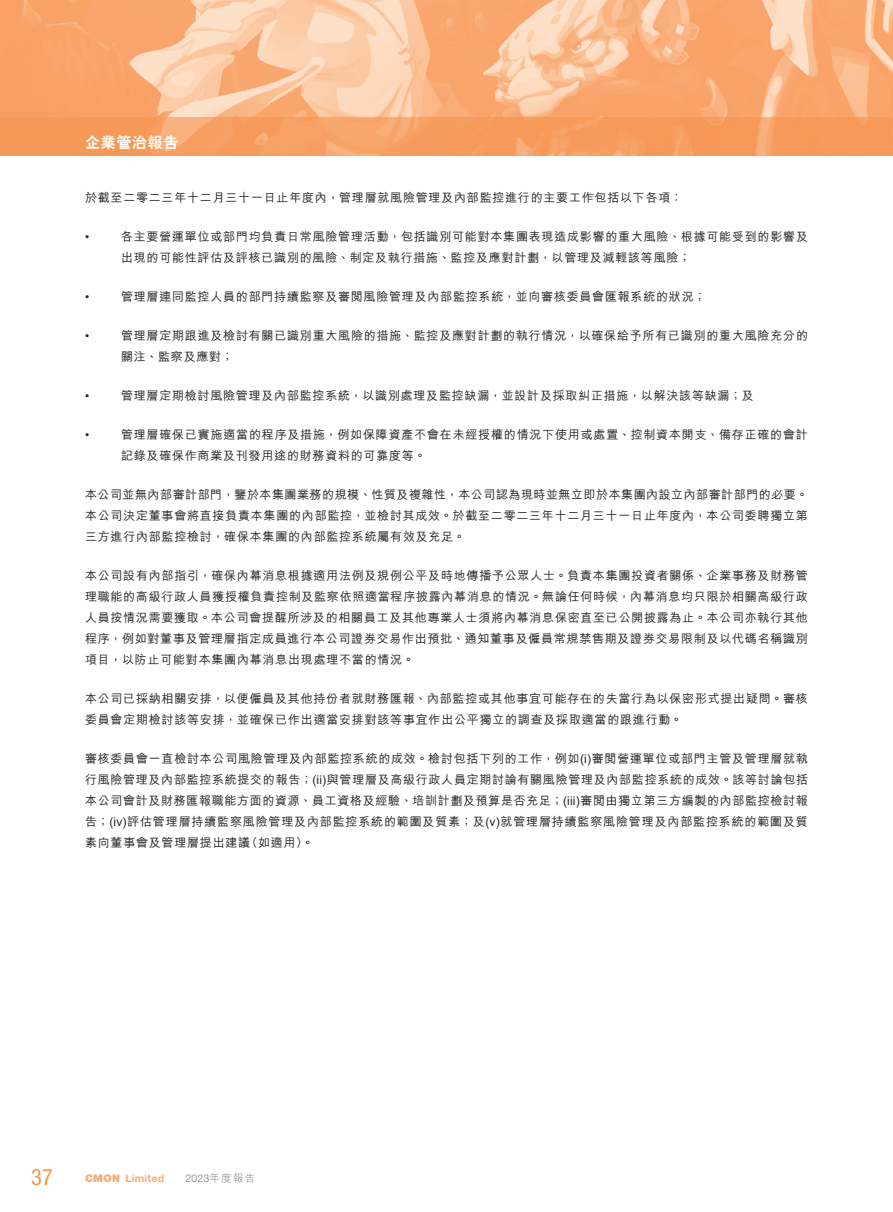
<style>
.page{position:relative;width:893px;height:1212px;background:#fff}
.page>*{position:absolute;margin:0;border:0;box-sizing:border-box;transform-origin:0 0}
.t1{font:condensed 22.5px "Helvetica Neue LT Std";color:#f6934f}
.t2{font:800 15px "C Hei 2 HK";letter-spacing:.045em;color:#fff}
._01_Body_Text{font:500 12px/21px "M Hei HK";letter-spacing:.065em;color:#231f20;text-align:justify}
._01_Body_Text-2{font:12px "Arial";color:#231f20}
.t3{font:300 10.5px "Helvetica Neue LT Std";color:#76787b}
.t4{font:700 10.5px "Helvetica Neue LT Std";letter-spacing:.025em;color:#f9ab75}
.t5{font:900 10.5px "Helvetica Neue LT Std";color:#f9ab75}
.s1{font-family:"Arial";font-weight:400}
.s2{font-family:"M Hei HK"}
</style>
<div class="page">
<img style="left:0;top:0;width:893px;height:117px">
<svg style="left:0;top:117px;width:893px;height:38px;background:#f69d5f"></svg>
<p class="t2" style="left:85px;top:133px;width:95px">企業管治報告</p>
<p class="_01_Body_Text" style="left:85px;top:186px;width:599px">於截至二零二三年十二月三十一日止年度內，管理層就風險管理及內部監控進行的主要工作包括以下各項：</p>
<p class="_01_Body_Text" style="left:121px;top:225px;width:688px">各主要營運單位或部門均負責日常風險管理活動，包括識別可能對本集團表現造成影響的重大風險、根據可能受到的影響及</p>
<p class="_01_Body_Text-2" style="left:85px;top:229px;width:6px">•</p>
<p class="_01_Body_Text-2" style="left:85px;top:289px;width:6px">•</p>
<p class="_01_Body_Text-2" style="left:85px;top:328px;width:6px">•</p>
<p class="_01_Body_Text-2" style="left:85px;top:388px;width:6px">•</p>
<p class="_01_Body_Text-2" style="left:85px;top:427px;width:6px">•</p>
<p class="_01_Body_Text" style="left:121px;top:246px;width:571px">出現的可能性評估及評核已識別的風險、制定及執行措施、監控及應對計劃，以管理及減輕該等風險;</p>
<p class="_01_Body_Text" style="left:121px;top:285px;width:586px">管理層連同監控人員的部門持續監察及審閱風險管理及內部監控系統，並向審核委員會匯報系統的狀況;</p>
<p class="_01_Body_Text" style="left:121px;top:324px;width:688px">管理層定期跟進及檢討有關已識別重大風險的措施、監控及應對計劃的執行情況，以確保給予所有已識別的重大風險充分的</p>
<p class="_01_Body_Text" style="left:121px;top:345px;width:114px">關注、監察及應對;</p>
<p class="_01_Body_Text" style="left:121px;top:384px;width:634px">管理層定期檢討風險管理及內部監控系統，以識別處理及監控缺漏，並設計及採取糾正措施，以解決該等缺漏；及</p>
<p class="_01_Body_Text" style="left:121px;top:423px;width:688px">管理層確保已實施適當的程序及措施，例如保障資產不會在未經授權的情況下使用或處置、控制資本開支、備存正確的會計</p>
<p class="_01_Body_Text" style="left:121px;top:444px;width:307px">記錄及確保作商業及刊發用途的財務資料的可靠度等。</p>
<p class="_01_Body_Text" style="left:85px;top:483px;width:724px">本公司並無內部審計部門，鑒於本集團業務的規模、性質及複雜性，本公司認為現時並無立即於本集團內設立內部審計部門的必要。本公司決定董事會將直接負責本集團的內部監控，並檢討其成效。於截至二零二三年十二月三十一日止年度內，本公司委聘獨立第三方進行內部監控檢討，確保本集團的內部監控系統屬有效及充足。</p>
<p class="_01_Body_Text" style="left:85px;top:564px;width:724px">本公司設有內部指引，確保內幕消息根據適用法例及規例公平及時地傳播予公眾人士。負責本集團投資者關係、企業事務及財務管理職能的高級行政人員獲授權負責控制及監察依照適當程序披露內幕消息的情況。無論任何時候，內幕消息均只限於相關高級行政人員按情況需要獲取。本公司會提醒所涉及的相關員工及其他專業人士須將內幕消息保密直至已公開披露為止。本公司亦執行其他程序，例如對董事及管理層指定成員進行本公司證券交易作出預批、通知董事及僱員常規禁售期及證券交易限制及以代碼名稱識別項目，以防止可能對本集團內幕消息出現處理不當的情況。</p>
<p class="_01_Body_Text" style="left:85px;top:687px;width:724px">本公司已採納相關安排，以便僱員及其他持份者就財務匯報、內部監控或其他事宜可能存在的失當行為以保密形式提出疑問。審核委員會定期檢討該等安排，並確保已作出適當安排對該等事宜作出公平獨立的調查及採取適當的跟進行動。</p>
<p class="_01_Body_Text" style="left:85px;top:747px;width:724px">審核委員會一直檢討本公司風險管理及內部監控系統的成效。檢討包括下列的工作，例如 <span class="s1">)i(</span> 審閱營運單位或部門主管及管理層就執</p>
<p class="_01_Body_Text" style="left:85px;top:768px;width:724px">行風險管理及內部監控系統提交的報告；<span class="s1">( )i i</span> 與管理層及高級行政人員定期討論有關風險管理及內部監控系統的成效。該等討論包括</p>
<p class="_01_Body_Text" style="left:85px;top:789px;width:724px">本公司會計及財務匯報職能方面的資源、員工資格及經驗、培訓計劃及預算是否充足；<span class="s1">(iii)</span>審閱由獨立第三方編製的內部監控檢討報</p>
<p class="_01_Body_Text" style="left:85px;top:810px;width:724px">告；<span class="s1">(iv)</span>評估管理層持續監察風險管理及內部監控系統的範圍及質素；及 <span class="s1">)v(</span> 就管理層持續監察風險管理及內部監控系統的範圍及質</p>
<p class="_01_Body_Text" style="left:246px;top:831px;width:70px">（如適用。(</p>
<p class="_01_Body_Text" style="left:85px;top:831px;width:167px">素向董事會及管理層提出建議</p>
<h1 class="t1" style="left:31px;top:1164px;width:23px">37</h1>
<p class="t5" style="left:85px;top:1172px;width:37px">CMON</p>
<p class="t4" style="left:125px;top:1172px;width:40px">Limited</p>
<p class="t3" style="left:186px;top:1172px;width:71px">2023<span class="s2">年度報告</span></p>
</div>
